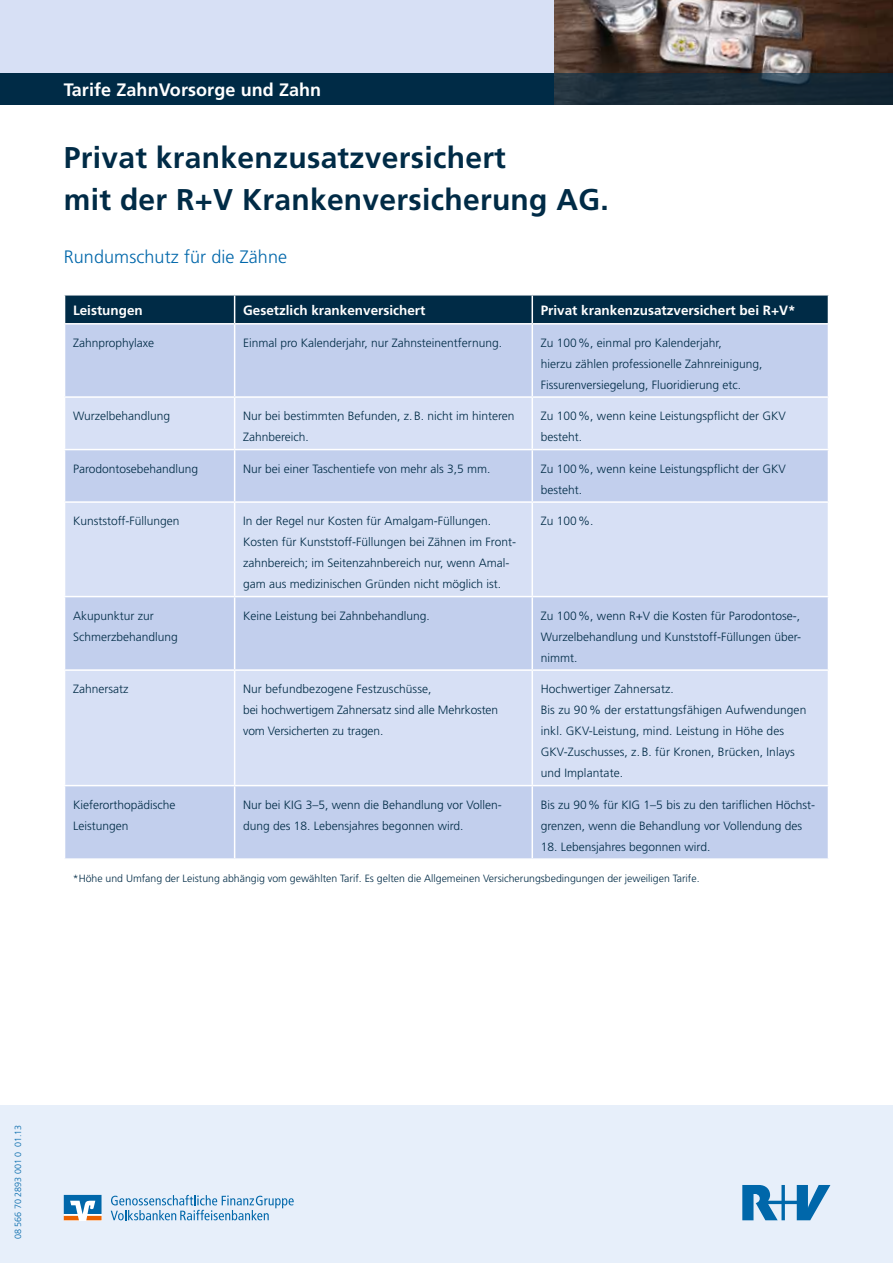
<style>
.page{position:relative;width:893px;height:1263px;background:#fff}
.page>*{position:absolute;margin:0;border:0;box-sizing:border-box;transform-origin:0 0}
.t1{font:700 30px/42px "Frutiger LT Std";letter-spacing:.01em;color:#002b46}
.t2{font:700 18px "Frutiger LT";letter-spacing:.005em;color:#fff}
.t3{font:300 18px "Frutiger LT Std";letter-spacing:.005em;color:#0067aa}
.t4{font:700 13.5px "Frutiger LT Std";color:#fff}
.t5{font:300 12px/21px "Frutiger LT Std";color:#002b46}
.t6{font:300 10.5px "Frutiger LT Std";color:#002b46}
.t7{font:300 9px "Frutiger LT Std";color:#0067aa}
</style>
<div class="page">
<div style="left:0;top:1106px;width:893px;height:157px;background:#e7effa"></div>
<div style="left:65px;top:325px;width:763px;height:533px;background:#c2cfed"></div>
<svg style="left:65px;top:398px;width:763px;height:387px;background:#d0daf2"></svg>
<div style="left:64px;top:295px;width:765px;height:28px;background:#002b46"></div>
<hr style="left:234px;top:325px;width:1px;height:71px;background:#fff">
<hr style="left:531px;top:325px;width:2px;height:71px;background:#fff">
<hr style="left:64px;top:396px;width:171px;height:2px;background:#fff">
<hr style="left:235px;top:396px;width:297px;height:2px;background:#fff">
<hr style="left:234px;top:398px;width:1px;height:51px;background:#fff">
<hr style="left:532px;top:396px;width:297px;height:2px;background:#fff">
<hr style="left:531px;top:398px;width:2px;height:51px;background:#fff">
<hr style="left:64px;top:449px;width:171px;height:1px;background:#fff">
<hr style="left:235px;top:449px;width:297px;height:1px;background:#fff">
<hr style="left:234px;top:450px;width:1px;height:51px;background:#fff">
<hr style="left:532px;top:449px;width:297px;height:1px;background:#fff">
<hr style="left:531px;top:450px;width:2px;height:51px;background:#fff">
<hr style="left:64px;top:501px;width:171px;height:2px;background:#fff">
<hr style="left:235px;top:501px;width:297px;height:2px;background:#fff">
<hr style="left:234px;top:503px;width:1px;height:93px;background:#fff">
<hr style="left:532px;top:501px;width:297px;height:2px;background:#fff">
<hr style="left:531px;top:503px;width:2px;height:93px;background:#fff">
<hr style="left:64px;top:596px;width:171px;height:1px;background:#fff">
<hr style="left:235px;top:596px;width:297px;height:1px;background:#fff">
<hr style="left:234px;top:597px;width:1px;height:72px;background:#fff">
<hr style="left:532px;top:596px;width:297px;height:1px;background:#fff">
<hr style="left:531px;top:597px;width:2px;height:72px;background:#fff">
<hr style="left:64px;top:669px;width:171px;height:2px;background:#fff">
<hr style="left:235px;top:669px;width:297px;height:2px;background:#fff">
<hr style="left:234px;top:671px;width:1px;height:114px;background:#fff">
<hr style="left:532px;top:669px;width:297px;height:2px;background:#fff">
<hr style="left:531px;top:671px;width:2px;height:114px;background:#fff">
<hr style="left:64px;top:785px;width:171px;height:1px;background:#fff">
<hr style="left:235px;top:785px;width:297px;height:1px;background:#fff">
<hr style="left:234px;top:786px;width:1px;height:72px;background:#fff">
<hr style="left:532px;top:785px;width:297px;height:1px;background:#fff">
<hr style="left:531px;top:786px;width:2px;height:72px;background:#fff">
<div style="left:0;top:0;width:893px;height:76px;background:#d7e0f5"></div>
<div style="left:0;top:74px;width:893px;height:31px;background:#002b46"></div>
<img style="left:555px;top:0;width:338px;height:74px">
<svg style="left:554px;top:74px;width:339px;height:31px;background:#1a2c38"></svg>
<svg style="left:742px;top:1185px;width:88px;height:35px"></svg>
<svg style="left:111px;top:1195px;width:183px;height:25px"></svg>
<svg style="left:64px;top:1195px;width:38px;height:25px"></svg>
<h2 class="t2" style="left:64px;top:79px;width:259px">Tarife ZahnVorsorge und Zahn</h2>
<h1 class="t1" style="left:64px;top:137px;width:546px">Privat krankenzusatzversichert<br>mit der R+V Krankenversicherung AG.</h1>
<h2 class="t3" style="left:64px;top:246px;width:225px">Rundumschutz für die Zähne</h2>
<p class="t4" style="left:73px;top:302px;width:71px">Leistungen</p>
<p class="t4" style="left:243px;top:302px;width:184px">Gesetzlich krankenversichert</p>
<p class="t4" style="left:541px;top:302px;width:256px">Privat krankenzusatzversichert bei R+V*</p>
<p class="t5" style="left:73px;top:332px;width:83px">Zahnprophylaxe</p>
<p class="t5" style="left:243px;top:332px;width:260px">Einmal pro Kalenderjahr, nur Zahnsteinentfernung.</p>
<p class="t5" style="left:541px;top:332px;width:223px">Zu 100%, einmal pro Kalenderjahr,<br>hierzu zählen professionelle Zahnreinigung,<br>Fissurenversiegelung, Fluoridierung etc.</p>
<p class="t5" style="left:73px;top:406px;width:99px">Wurzelbehandlung</p>
<p class="t5" style="left:243px;top:406px;width:273px">Nur bei bestimmten Befunden, z.B. nicht im hinteren<br>Zahnbereich.</p>
<p class="t5" style="left:541px;top:406px;width:246px">Zu 100%, wenn keine Leistungspflicht der GKV besteht.</p>
<p class="t5" style="left:73px;top:458px;width:127px">Parodontosebehandlung</p>
<p class="t5" style="left:243px;top:458px;width:249px">Nur bei einer Taschentiefe von mehr als 3,5 mm.</p>
<p class="t5" style="left:541px;top:458px;width:246px">Zu 100%, wenn keine Leistungspflicht der GKV besteht.</p>
<p class="t5" style="left:73px;top:511px;width:108px">Kunststoff-Füllungen</p>
<p class="t5" style="left:243px;top:511px;width:274px">In der Regel nur Kosten für Amalgam-Füllungen.<br>Kosten für Kunststoff-Füllungen bei Zähnen im Front&shy;zahnbereich; im Seitenzahnbereich nur, wenn Amal&shy;gam aus medizinischen Gründen nicht möglich ist.</p>
<p class="t5" style="left:541px;top:511px;width:54px">Zu 100%.</p>
<p class="t5" style="left:73px;top:605px;width:106px">Akupunktur zur<br>Schmerzbehandlung</p>
<p class="t5" style="left:243px;top:605px;width:188px">Keine Leistung bei Zahnbehandlung.</p>
<p class="t5" style="left:541px;top:605px;width:262px;text-align:justify">Zu 100%, wenn R+V die Kosten für Parodontose-, Wurzelbehandlung und Kunststoff-Füllungen über&shy;nimmt.</p>
<p class="t5" style="left:73px;top:679px;width:57px">Zahnersatz</p>
<p class="t5" style="left:243px;top:679px;width:257px">Nur befundbezogene Festzuschüsse,<br>bei hochwertigem Zahnersatz sind alle Mehrkosten vom Versicherten zu tragen.</p>
<p class="t5" style="left:541px;top:679px;width:267px">Hochwertiger Zahnersatz.<br>Bis zu 90% der erstattungsfähigen Aufwendungen inkl. GKV-Leistung, mind. Leistung in Höhe des GKV-Zuschusses, z.B. für Kronen, Brücken, Inlays und Implantate.</p>
<p class="t5" style="left:73px;top:794px;width:104px">Kieferorthopädische<br>Leistungen</p>
<p class="t5" style="left:243px;top:794px;width:260px">Nur bei KIG 3–5, wenn die Behandlung vor Vollen&shy;dung des 18. Lebensjahres begonnen wird.</p>
<p class="t5" style="left:541px;top:794px;width:276px">Bis zu 90% für KIG 1–5 bis zu den tariflichen Höchst&shy;grenzen, wenn die Behandlung vor Vollendung des</p>
<p class="t5" style="left:541px;top:836px;width:171px">18. Lebensjahres begonnen wird.</p>
<p class="t6" style="left:73px;top:872px;width:628px">*Höhe und Umfang der Leistung abhängig vom gewählten Tarif. Es gelten die Allgemeinen Versicherungsbedingungen der jeweiligen Tarife.</p>
<p class="t7" style="left:13px;top:1239px;width:115px;rotate:-90deg">08 566 70 2893 001 0 01.13</p>
</div>
